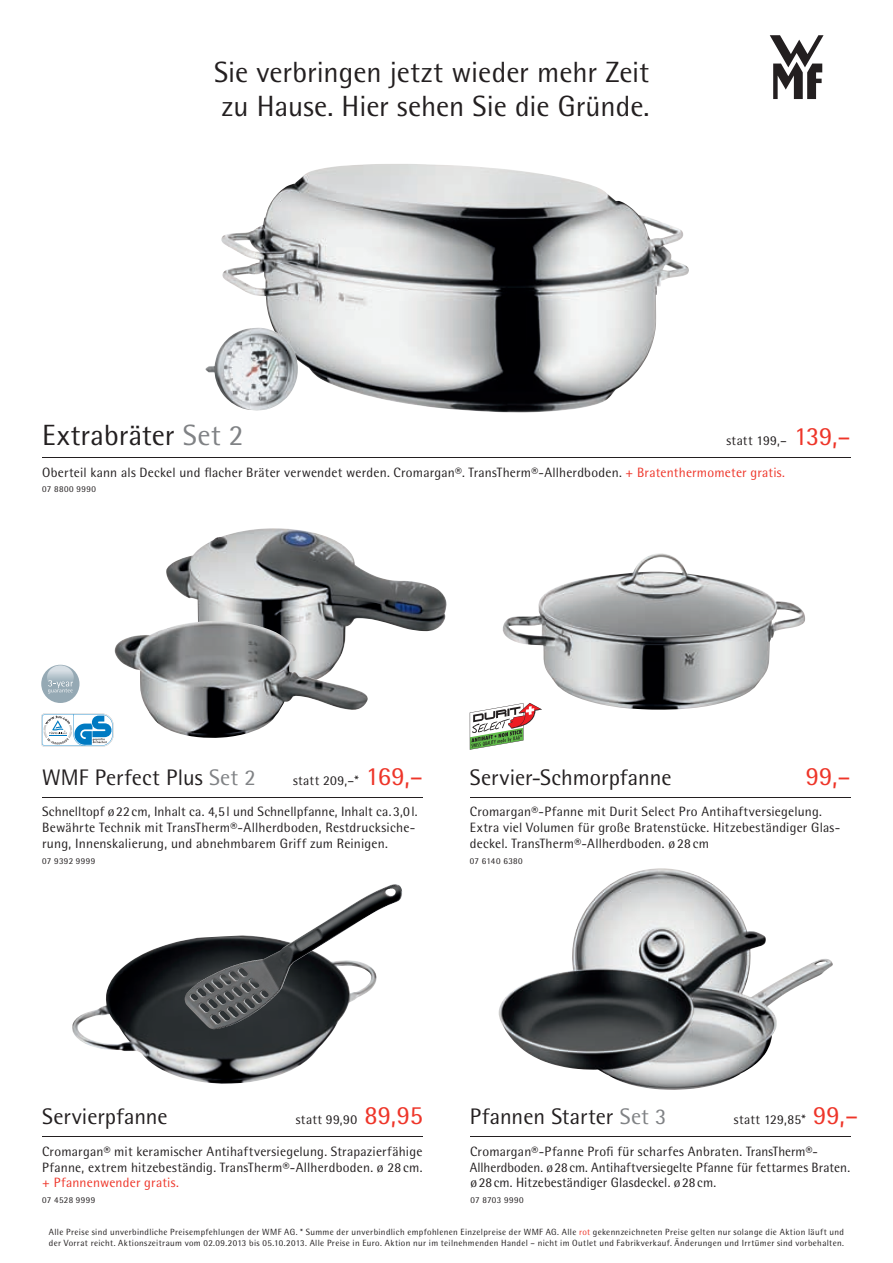
<style>
.page{position:relative;width:893px;height:1263px;background:#fff}
.page>*{position:absolute;margin:0;border:0;box-sizing:border-box;transform-origin:0 0}
.t1{font:29.25px/34px "WMF Rotis";color:#231f20}
.t2{font:26.25px "WMF Rotis";color:#ee3529}
.t3{font:22.5px "WMF Rotis";color:#231f20}
.t4{font:13.5px/15.8px "WMF Rotis";letter-spacing:.015em;color:#231f20}
.t5{font:13.5px "WMF Rotis";letter-spacing:.01em;color:#ee3529}
.t6{font:9px/10.6px "WMF Rotis";letter-spacing:.04em;color:#231f20}
.s1{color:#808285}
.s2{font-size:26.25px;color:#ee3529}
.s3{color:#ee3529}
</style>
<div class="page">
<img style="left:221px;top:164px;width:468px;height:248px">
<img style="left:205px;top:328px;width:94px;height:84px">
<img style="left:166px;top:528px;width:280px;height:104px">
<img style="left:114px;top:621px;width:254px;height:117px">
<img style="left:502px;top:553px;width:303px;height:156px">
<img style="left:498px;top:868px;width:334px;height:221px">
<img style="left:72px;top:940px;width:263px;height:143px">
<img style="left:185px;top:884px;width:217px;height:144px">
<svg style="left:469px;top:702px;width:73px;height:47px"></svg>
<svg style="left:41px;top:713px;width:72px;height:33px"></svg>
<div style="left:41px;top:664px;width:38px;height:38px;background:#95a9b4;border-radius:50%"></div>
<svg style="left:47px;top:665px;width:27px;height:28px"></svg>
<hr style="left:42px;top:796px;width:381px;height:1px;background:#231f20">
<hr style="left:469px;top:1136px;width:381px;height:1px;background:#231f20">
<hr style="left:469px;top:796px;width:381px;height:1px;background:#231f20">
<hr style="left:42px;top:1136px;width:381px;height:1px;background:#231f20">
<hr style="left:42px;top:457px;width:808px;height:1px;background:#231f20">
<svg style="left:769px;top:35px;width:54px;height:64px"></svg>
<h1 class="t1" style="left:214px;top:54px;width:437px">Sie verbringen jetzt wieder mehr Zeit zu Hause. Hier sehen Sie die Gründe.</h1>
<h1 class="t1" style="left:42px;top:418px;width:203px">Extrabräter <span class="s1">Set 2</span></h1>
<p class="t4" style="left:726px;top:432px;width:126px">statt 199,– <span class="s2">139,–</span></p>
<p class="t4" style="left:42px;top:464px;width:744px">Oberteil kann als Deckel und flacher Bräter verwendet werden. Cromargan®. TransTherm®-Allherdboden. <span class="s3">+ Bratenthermometer gratis.</span></p>
<p class="t6" style="left:42px;top:484px;width:55px">07 8800 9990</p>
<h3 class="t3" style="left:42px;top:763px;width:215px">WMF Perfect Plus <span class="s1">Set 2</span></h3>
<p class="t4" style="left:293px;top:772px;width:131px">statt 209,–* <span class="s2">169,–</span></p>
<p class="t4" style="left:42px;top:803px;width:377px">Schnelltopf ø22 cm, Inhalt ca. 4,5 l und Schnellpfanne, Inhalt ca. 3,0 l.<br>Bewährte Technik mit TransTherm®-Allherdboden, Restdrucksiche&shy;rung, Innenskalierung, und abnehmbarem Griff zum Reinigen.</p>
<p class="t6" style="left:42px;top:855px;width:55px">07 9392 9999</p>
<h3 class="t3" style="left:469px;top:763px;width:203px">Servier-Schmorpfanne</h3>
<h2 class="t2" style="left:805px;top:760px;width:47px">99,–</h2>
<p class="t4" style="left:469px;top:803px;width:372px">Cromargan®-Pfanne mit Durit Select Pro Antihaftversiegelung.<br>Extra viel Volumen für große Bratenstücke. Hitzebeständiger Glas&shy;deckel. TransTherm®-Allherdboden. ø 28 cm</p>
<p class="t6" style="left:469px;top:855px;width:54px">07 6140 6380</p>
<h3 class="t3" style="left:42px;top:1103px;width:127px">Servierpfanne</h3>
<p class="t4" style="left:296px;top:1111px;width:129px">statt 99,90 <span class="s2">89,95</span></p>
<p class="t4" style="left:42px;top:1142px;width:381px">Cromargan® mit keramischer Antihaftversiegelung. Strapazierfähige<br>Pfanne, extrem hitzebeständig. TransTherm®-Allherdboden. ø 28 cm.</p>
<p class="t5" style="left:42px;top:1174px;width:138px">+ Pfannenwender gratis.</p>
<p class="t6" style="left:42px;top:1194px;width:55px">07 4528 9999</p>
<h3 class="t3" style="left:469px;top:1103px;width:198px">Pfannen Starter <span class="s1">Set 3</span></h3>
<p class="t4" style="left:733px;top:1111px;width:126px">statt 129,85* <span class="s2">99,–</span></p>
<p class="t4" style="left:469px;top:1142px;width:382px">Cromargan®-Pfanne Profi für scharfes Anbraten. TransTherm®-<br>Allherdboden. ø28cm. Antihaftversiegelte Pfanne für fettarmes Braten. ø 28 cm. Hitzebeständiger Glasdeckel. ø 28cm.</p>
<p class="t6" style="left:470px;top:1194px;width:55px">07 8703 9990</p>
<p class="t6" style="left:49px;top:1226px;width:796px">Alle Preise sind unverbindliche Preisempfehlungen der WMF AG. * Summe der unverbindlich empfohlenen Einzelpreise der WMF AG. Alle <span class="s3">rot</span> gekennzeichneten Preise gelten nur solange die Aktion läuft und der Vorrat reicht. Aktionszeitraum vom 02.09.2013 bis 05.10.2013. Alle Preise in Euro. Aktion nur im teilnehmenden Handel – nicht im Outlet und Fabrikverkauf. Änderungen und Irrtümer sind vorbehalten.</p>
</div>
